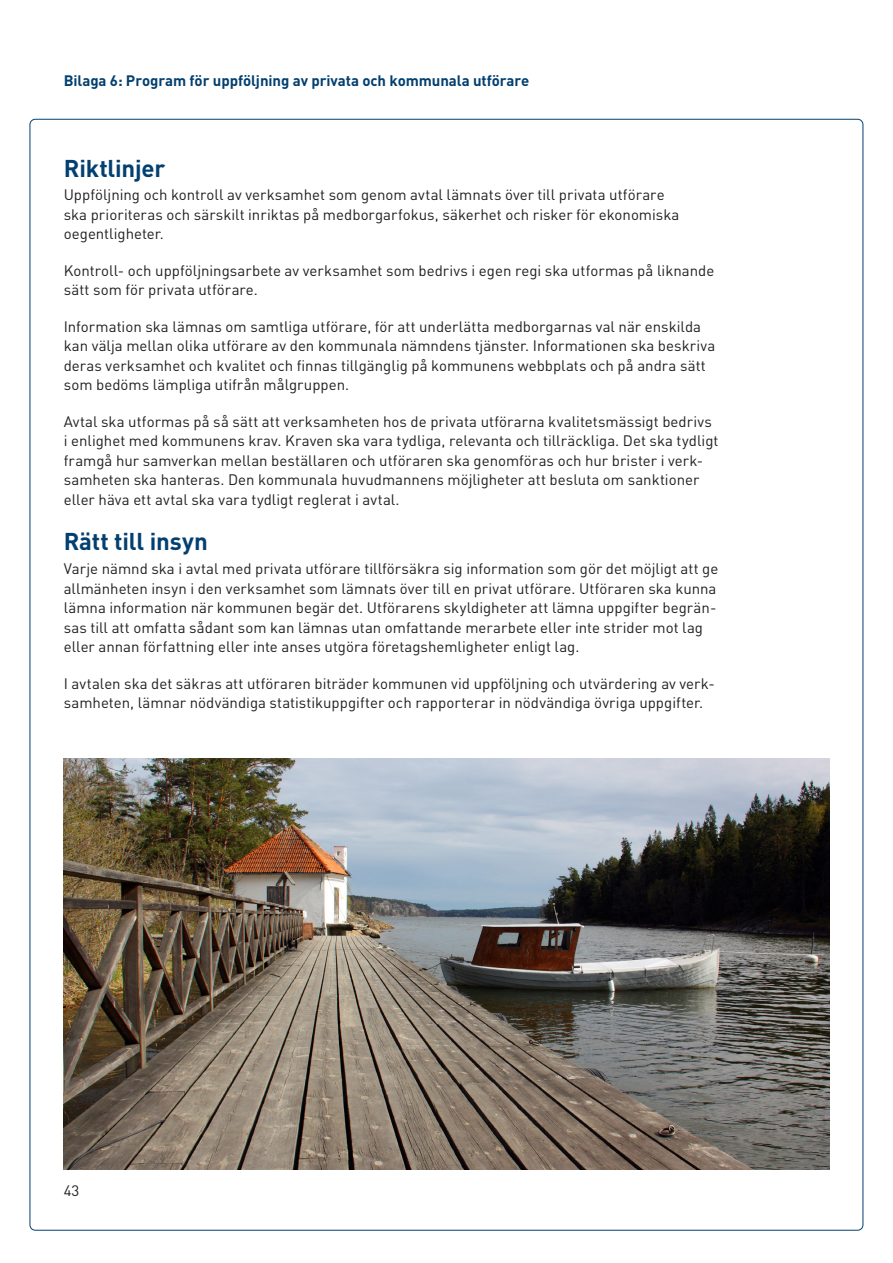
<style>
.page{position:relative;width:893px;height:1263px;background:#fff}
.page>*{position:absolute;margin:0;border:0;box-sizing:border-box;transform-origin:0 0}
.Rubrik_blå-_H2{font:700 24px "DIN";letter-spacing:-.01em;color:#033f6f}
.Brödtext{font:15px/19.5px "DIN";color:#231f20}
.t1{font:700 15px "DIN";letter-spacing:-.005em;color:#033f6f}
</style>
<div class="page">
<img style="left:64px;top:758px;width:765px;height:411px">
<p class="t1" style="left:64px;top:71px;width:467px">Bilaga 6: Program för uppföljning av privata och kommunala utförare</p>
<h2 class="Rubrik_blå-_H2" style="left:64px;top:152px;width:103px">Riktlinjer</h2>
<p class="Brödtext" style="left:64px;top:185px;width:617px">Uppföljning och kontroll av verksamhet som genom avtal lämnats över till privata utförare ska prioriteras och särskilt inriktas på medborgarfokus, säkerhet och risker för ekonomiska oegentligheter.</p>
<p class="Brödtext" style="left:64px;top:260px;width:652px">Kontroll- och uppföljningsarbete av verksamhet som bedrivs i egen regi ska utformas på liknande sätt som för privata utförare.</p>
<p class="Brödtext" style="left:64px;top:316px;width:653px">Information ska lämnas om samtliga utförare, för att underlätta medborgarnas val när enskilda kan välja mellan olika utförare av den kommunala nämndens tjänster. Informationen ska beskriva deras verksamhet och kvalitet och finnas tillgänglig på kommunens webbplats och på andra sätt som bedöms lämpliga utifrån målgruppen.</p>
<p class="Brödtext" style="left:64px;top:411px;width:656px">Avtal ska utformas på så sätt att verksamheten hos de privata utförarna kvalitetsmässigt bedrivs i enlighet med kommunens krav. Kraven ska vara tydliga, relevanta och tillräckliga. Det ska tydligt framgå hur samverkan mellan beställaren och utföraren ska genomföras och hur brister i verk&shy;samheten ska hanteras. Den kommunala huvudmannens möjligheter att besluta om sanktioner eller häva ett avtal ska vara tydligt reglerat i avtal.</p>
<h2 class="Rubrik_blå-_H2" style="left:64px;top:526px;width:145px">Rätt till insyn</h2>
<p class="Brödtext" style="left:64px;top:559px;width:656px">Varje nämnd ska i avtal med privata utförare tillförsäkra sig information som gör det möjligt att ge allmänheten insyn i den verksamhet som lämnats över till en privat utförare. Utföraren ska kunna lämna information när kommunen begär det. Utförarens skyldigheter att lämna uppgifter begrän&shy;sas till att omfatta sådant som kan lämnas utan omfattande merarbete eller inte strider mot lag eller annan författning eller inte anses utgöra företagshemligheter enligt lag.</p>
<p class="Brödtext" style="left:64px;top:673px;width:652px">I avtalen ska det säkras att utföraren biträder kommunen vid uppföljning och utvärdering av verk&shy;samheten, lämnar nödvändiga statistikuppgifter och rapporterar in nödvändiga övriga uppgifter.</p>
<p class="Brödtext" style="left:64px;top:1181px;width:17px">43</p>
</div>
